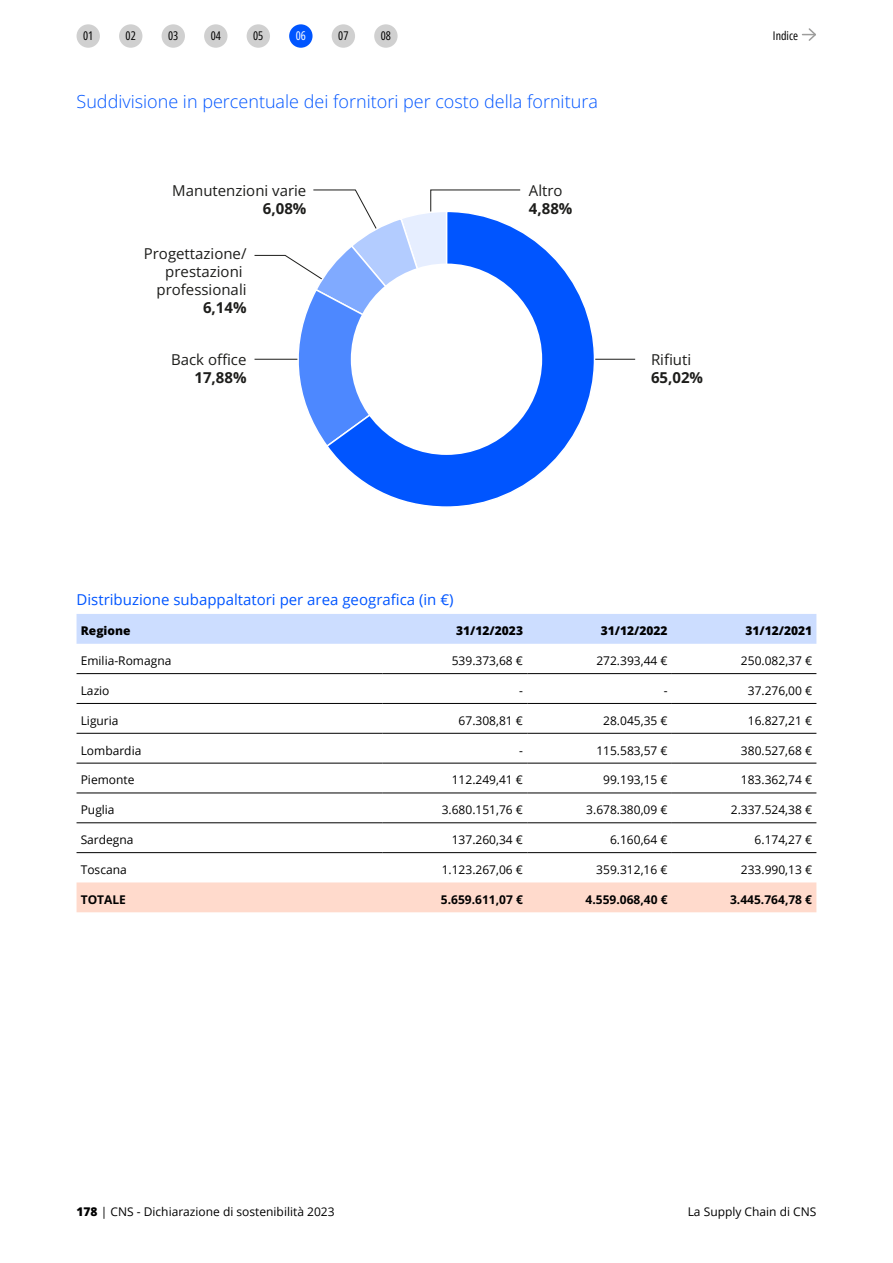
<style>
.page{position:relative;width:893px;height:1263px;background:#fff}
.page>*{position:absolute;margin:0;border:0;box-sizing:border-box;transform-origin:0 0}
.t1{font:300 18px "Open Sans";color:#05f}
.t2{font:15px/18px "Open Sans";color:#1d1d1b;text-align:right}
.t3{font:15px "Open Sans";color:#05f}
.t4{font:700 15px "Open Sans";color:#1d1d1b}
.t5{font:12px "Open Sans";color:#000}
.t6{font:700 12px "Open Sans";color:#000}
.t7{font:800 12px "Open Sans";color:#000}
.t8{font:12px "Open Sans Condensed";color:#000}
.t9{font:12px "Open Sans Condensed";color:#fff}
.s1{font-weight:800}
</style>
<div class="page">
<div style="left:162px;top:24px;width:23px;height:24px;background:#d0d0d0;border-radius:50%"></div>
<div style="left:204px;top:24px;width:23px;height:24px;background:#d0d0d0;border-radius:50%"></div>
<div style="left:247px;top:24px;width:23px;height:24px;background:#d0d0d0;border-radius:50%"></div>
<div style="left:289px;top:24px;width:24px;height:24px;background:#05f;border-radius:50%"></div>
<div style="left:332px;top:24px;width:23px;height:24px;background:#d0d0d0;border-radius:50%"></div>
<div style="left:374px;top:24px;width:24px;height:24px;background:#d0d0d0;border-radius:50%"></div>
<svg style="left:802px;top:28px;width:14px;height:13px"></svg>
<div style="left:77px;top:24px;width:23px;height:24px;background:#d0d0d0;border-radius:50%"></div>
<div style="left:119px;top:24px;width:23px;height:24px;background:#d0d0d0;border-radius:50%"></div>
<hr style="left:447px;top:359px;width:188px;height:1px;background:#1d1d1b">
<svg style="left:254px;top:189px;width:267px;height:253px"></svg>
<svg style="left:325px;top:210px;width:271px;height:297px"></svg>
<div style="left:351px;top:264px;width:191px;height:191px;background:#fff;border-radius:50%"></div>
<div style="left:77px;top:614px;width:739px;height:30px;background:#cdf"></div>
<div style="left:77px;top:882px;width:739px;height:30px;background:#ffdacc"></div>
<hr style="left:77px;top:673px;width:306px;height:1px;background:#000">
<hr style="left:383px;top:673px;width:144px;height:1px;background:#000">
<hr style="left:527px;top:673px;width:145px;height:1px;background:#000">
<hr style="left:672px;top:673px;width:144px;height:1px;background:#000">
<hr style="left:77px;top:703px;width:306px;height:1px;background:#000">
<hr style="left:383px;top:703px;width:144px;height:1px;background:#000">
<hr style="left:527px;top:703px;width:145px;height:1px;background:#000">
<hr style="left:672px;top:703px;width:144px;height:1px;background:#000">
<hr style="left:77px;top:733px;width:306px;height:1px;background:#000">
<hr style="left:383px;top:733px;width:144px;height:1px;background:#000">
<hr style="left:527px;top:733px;width:145px;height:1px;background:#000">
<hr style="left:672px;top:733px;width:144px;height:1px;background:#000">
<hr style="left:77px;top:763px;width:306px;height:1px;background:#000">
<hr style="left:383px;top:763px;width:144px;height:1px;background:#000">
<hr style="left:527px;top:763px;width:145px;height:1px;background:#000">
<hr style="left:672px;top:763px;width:144px;height:1px;background:#000">
<hr style="left:77px;top:793px;width:306px;height:1px;background:#000">
<hr style="left:383px;top:793px;width:144px;height:1px;background:#000">
<hr style="left:527px;top:793px;width:145px;height:1px;background:#000">
<hr style="left:672px;top:793px;width:144px;height:1px;background:#000">
<hr style="left:77px;top:822px;width:306px;height:1px;background:#000">
<hr style="left:383px;top:822px;width:144px;height:1px;background:#000">
<hr style="left:527px;top:822px;width:145px;height:1px;background:#000">
<hr style="left:672px;top:822px;width:144px;height:1px;background:#000">
<hr style="left:77px;top:852px;width:306px;height:1px;background:#000">
<hr style="left:383px;top:852px;width:144px;height:1px;background:#000">
<hr style="left:527px;top:852px;width:145px;height:1px;background:#000">
<hr style="left:672px;top:852px;width:144px;height:1px;background:#000">
<hr style="left:892px;top:603px;width:1px;height:660px;background:#e6e6e6">
<p class="t8" style="left:83px;top:27px;width:12px">01</p>
<p class="t8" style="left:126px;top:27px;width:12px">02</p>
<p class="t8" style="left:168px;top:27px;width:12px">03</p>
<p class="t8" style="left:211px;top:27px;width:12px">04</p>
<p class="t8" style="left:253px;top:27px;width:12px">05</p>
<p class="t9" style="left:296px;top:27px;width:12px">06</p>
<p class="t8" style="left:338px;top:27px;width:12px">07</p>
<p class="t8" style="left:381px;top:27px;width:12px">08</p>
<p class="t8" style="left:773px;top:27px;width:27px">Indice</p>
<h1 class="t1" style="left:77px;top:89px;width:523px">Suddivisione in percentuale dei fornitori per costo della fornitura</h1>
<p class="t2" style="left:172px;top:181px;width:136px">Manutenzioni varie</p>
<p class="t4" style="left:263px;top:198px;width:45px">6,08%</p>
<p class="t2" style="left:144px;top:244px;width:104px">Progettazione/ prestazioni professionali</p>
<p class="t4" style="left:203px;top:297px;width:45px">6,14%</p>
<p class="t2" style="left:171px;top:350px;width:77px">Back office</p>
<p class="t4" style="left:194px;top:367px;width:54px">17,88%</p>
<p class="t2" style="left:529px;top:181px;width:35px">Altro</p>
<p class="t4" style="left:529px;top:198px;width:45px">4,88%</p>
<p class="t2" style="left:651px;top:350px;width:42px">Rifiuti</p>
<p class="t4" style="left:651px;top:367px;width:54px">65,02%</p>
<p class="t3" style="left:77px;top:590px;width:379px">Distribuzione subappaltatori per area geografica (in €)</p>
<p class="t7" style="left:81px;top:622px;width:51px">Regione</p>
<p class="t7" style="left:456px;top:622px;width:68px">31/12/2023</p>
<p class="t7" style="left:601px;top:622px;width:68px">31/12/2022</p>
<p class="t7" style="left:745px;top:622px;width:68px">31/12/2021</p>
<p class="t5" style="left:81px;top:652px;width:92px">Emilia-Romagna</p>
<p class="t5" style="left:452px;top:652px;width:73px">539.373,68 €</p>
<p class="t5" style="left:596px;top:652px;width:73px">272.393,44 €</p>
<p class="t5" style="left:741px;top:652px;width:73px">250.082,37 €</p>
<p class="t5" style="left:81px;top:682px;width:30px">Lazio</p>
<p class="t5" style="left:519px;top:682px;width:5px">-</p>
<p class="t5" style="left:664px;top:682px;width:5px">-</p>
<p class="t5" style="left:748px;top:682px;width:66px">37.276,00 €</p>
<p class="t5" style="left:81px;top:712px;width:39px">Liguria</p>
<p class="t5" style="left:459px;top:712px;width:66px">67.308,81 €</p>
<p class="t5" style="left:603px;top:712px;width:66px">28.045,35 €</p>
<p class="t5" style="left:748px;top:712px;width:66px">16.827,21 €</p>
<p class="t5" style="left:81px;top:742px;width:62px">Lombardia</p>
<p class="t5" style="left:519px;top:742px;width:5px">-</p>
<p class="t5" style="left:596px;top:742px;width:73px">115.583,57 €</p>
<p class="t5" style="left:741px;top:742px;width:73px">380.527,68 €</p>
<p class="t5" style="left:81px;top:772px;width:55px">Piemonte</p>
<p class="t5" style="left:452px;top:772px;width:73px">112.249,41 €</p>
<p class="t5" style="left:603px;top:772px;width:66px">99.193,15 €</p>
<p class="t5" style="left:741px;top:772px;width:73px">183.362,74 €</p>
<p class="t5" style="left:81px;top:802px;width:35px">Puglia</p>
<p class="t5" style="left:442px;top:802px;width:83px">3.680.151,76 €</p>
<p class="t5" style="left:586px;top:802px;width:83px">3.678.380,09 €</p>
<p class="t5" style="left:731px;top:802px;width:83px">2.337.524,38 €</p>
<p class="t5" style="left:81px;top:831px;width:54px">Sardegna</p>
<p class="t5" style="left:452px;top:831px;width:73px">137.260,34 €</p>
<p class="t5" style="left:610px;top:831px;width:59px">6.160,64 €</p>
<p class="t5" style="left:755px;top:831px;width:59px">6.174,27 €</p>
<p class="t5" style="left:81px;top:861px;width:48px">Toscana</p>
<p class="t5" style="left:442px;top:861px;width:83px">1.123.267,06 €</p>
<p class="t5" style="left:596px;top:861px;width:73px">359.312,16 €</p>
<p class="t5" style="left:741px;top:861px;width:73px">233.990,13 €</p>
<p class="t6" style="left:81px;top:891px;width:47px">TOTALE</p>
<p class="t6" style="left:441px;top:891px;width:84px">5.659.611,07 €</p>
<p class="t6" style="left:585px;top:891px;width:84px">4.559.068,40 €</p>
<p class="t6" style="left:730px;top:891px;width:84px">3.445.764,78 €</p>
<p class="t5" style="left:77px;top:1203px;width:260px"><span class="s1">178</span> | CNS - Dichiarazione di sostenibilità 2023</p>
<p class="t5" style="left:688px;top:1203px;width:130px">La Supply Chain di CNS</p>
</div>
